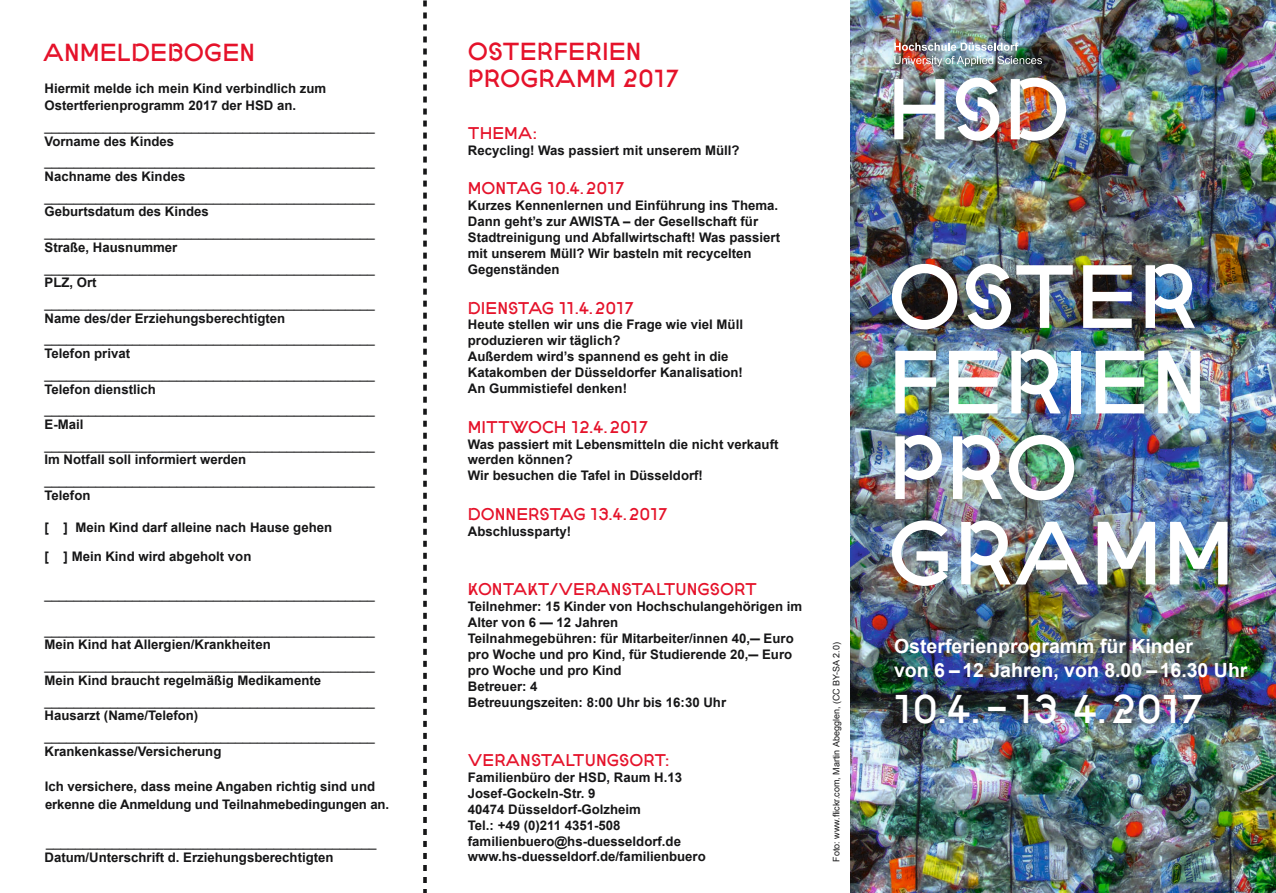
<style>
.page{position:relative;width:1276px;height:893px;background:#fff}
.page>*{position:absolute;margin:0;border:0;box-sizing:border-box;transform-origin:0 0}
.t1{font:87px/85.5px "HSD Sans";color:#fff}
.t2{font:39px "HSD Sans";color:#fff}
.t3{font:24px/27px "HSD Sans";color:#e5122a}
.t4{font:700 19.5px/23.4px "Arial";color:#fff}
.t5{font:16.5px "HSD Sans";color:#e5122a}
.t6{font:700 13.2px/15.9px "Arial";color:#161617}
.t7{font:13.2px "Arial";color:#161617}
.t8{font:9px "Arial";color:#161617}
</style>
<div class="page">
<img style="left:850px;top:0;width:426px;height:893px">
<svg style="left:423px;top:0;width:4px;height:893px"></svg>
<img style="left:894px;top:43px;width:148px;height:23px">
<img style="left:894px;top:78px;width:172px;height:63px">
<h3 class="t3" style="left:43px;top:39px;width:214px">ANMELDEBOGEN</h3>
<p class="t6" style="left:45px;top:79px;width:283px;line-height:17.7px">Hiermit melde ich mein Kind verbindlich zum<br>Ostertferienprogramm 2017 der HSD an.</p>
<p class="t7" style="left:45px;top:118px;width:332px">_____________________________________________</p>
<p class="t6" style="left:45px;top:134px;width:131px">Vorname des Kindes</p>
<p class="t7" style="left:45px;top:153px;width:332px">_____________________________________________</p>
<p class="t6" style="left:45px;top:169px;width:142px">Nachname des Kindes</p>
<p class="t7" style="left:45px;top:188px;width:332px">_____________________________________________</p>
<p class="t6" style="left:45px;top:204px;width:166px">Geburtsdatum des Kindes</p>
<p class="t7" style="left:45px;top:224px;width:332px">_____________________________________________</p>
<p class="t6" style="left:45px;top:240px;width:134px">Straße, Hausnummer</p>
<p class="t7" style="left:45px;top:259px;width:332px">_____________________________________________</p>
<p class="t6" style="left:45px;top:275px;width:54px">PLZ, Ort</p>
<p class="t7" style="left:45px;top:295px;width:332px">_____________________________________________</p>
<p class="t6" style="left:45px;top:311px;width:242px">Name des/der Erziehungsberechtigten</p>
<p class="t7" style="left:45px;top:330px;width:332px">_____________________________________________</p>
<p class="t6" style="left:45px;top:346px;width:87px">Telefon privat</p>
<p class="t7" style="left:45px;top:365px;width:332px">_____________________________________________</p>
<p class="t6" style="left:45px;top:381px;width:113px">Telefon dienstlich</p>
<p class="t7" style="left:45px;top:401px;width:332px">_____________________________________________</p>
<p class="t6" style="left:45px;top:417px;width:40px">E-Mail</p>
<p class="t7" style="left:45px;top:436px;width:332px">_____________________________________________</p>
<p class="t6" style="left:45px;top:452px;width:203px">Im Notfall soll informiert werden</p>
<p class="t7" style="left:45px;top:472px;width:332px">_____________________________________________</p>
<p class="t6" style="left:45px;top:488px;width:47px">Telefon</p>
<p class="t6" style="left:45px;top:514px;width:289px;line-height:28.5px">[ ] Mein Kind darf alleine nach Hause gehen [ ] Mein Kind wird abgeholt von</p>
<p class="t7" style="left:45px;top:586px;width:332px">_____________________________________________</p>
<p class="t7" style="left:45px;top:621px;width:332px">_____________________________________________</p>
<p class="t6" style="left:45px;top:637px;width:228px">Mein Kind hat Allergien/Krankheiten</p>
<p class="t7" style="left:45px;top:657px;width:332px">_____________________________________________</p>
<p class="t6" style="left:45px;top:673px;width:278px">Mein Kind braucht regelmäßig Medikamente</p>
<p class="t7" style="left:45px;top:692px;width:332px">_____________________________________________</p>
<p class="t6" style="left:45px;top:708px;width:155px">Hausarzt (Name/Telefon)</p>
<p class="t7" style="left:45px;top:728px;width:332px">_____________________________________________</p>
<p class="t6" style="left:45px;top:743px;width:178px">Krankenkasse/Versicherung</p>
<p class="t6" style="left:45px;top:778px;width:346px;line-height:17.7px">Ich versichere, dass meine Angaben richtig sind und erkenne die Anmeldung und Teilnahmebedingungen an.</p>
<p class="t7" style="left:46px;top:834px;width:332px">_____________________________________________</p>
<p class="t6" style="left:45px;top:850px;width:290px">Datum/Unterschrift d. Erziehungsberechtigten</p>
<h3 class="t3" style="left:468px;top:39px;width:213px">OSTERFERIEN<br>PROGRAMM 2017</h3>
<p class="t5" style="left:468px;top:124px;width:71px">THEMA:</p>
<p class="t6" style="left:468px;top:143px;width:273px">Recycling! Was passiert mit unserem Müll?</p>
<p class="t5" style="left:468px;top:180px;width:158px">MONTAG 10.4.2017</p>
<p class="t6" style="left:468px;top:198px;width:314px">Kurzes Kennenlernen und Einführung ins Thema.<br>Dann geht’s zur AWISTA – der Gesellschaft für Stadtreinigung und Abfallwirtschaft! Was passiert mit unserem Müll? Wir basteln mit recycelten Gegenständen</p>
<p class="t5" style="left:468px;top:299px;width:167px">DIENSTAG 11.4.2017</p>
<p class="t6" style="left:468px;top:317px;width:277px">Heute stellen wir uns die Frage wie viel Müll produzieren wir täglich?<br>Außerdem wird’s spannend es geht in die Katakomben der Düsseldorfer Kanalisation!<br>An Gummistiefel denken!</p>
<p class="t5" style="left:468px;top:418px;width:182px">MITTWOCH 12.4.2017</p>
<p class="t6" style="left:468px;top:436px;width:312px">Was passiert mit Lebensmitteln die nicht verkauft werden können?<br>Wir besuchen die Tafel in Düsseldorf!</p>
<p class="t5" style="left:468px;top:505px;width:201px">DONNERSTAG 13.4.2017</p>
<p class="t6" style="left:468px;top:524px;width:105px">Abschlussparty!</p>
<p class="t5" style="left:468px;top:581px;width:290px">KONTAKT/VERANSTALTUNGSORT</p>
<p class="t6" style="left:468px;top:599px;width:336px">Teilnehmer: 15 Kinder von Hochschulangehörigen im Alter von 6 — 12 Jahren<br>Teilnahmegebühren: für Mitarbeiter/innen 40,— Euro pro Woche und pro Kind, für Studierende 20,— Euro pro Woche und pro Kind<br>Betreuer: 4<br>Betreuungszeiten: 8:00 Uhr bis 16:30 Uhr</p>
<p class="t5" style="left:468px;top:751px;width:203px">VERANSTALTUNGSORT:</p>
<p class="t6" style="left:468px;top:770px;width:239px">Familienbüro der HSD, Raum H.13<br>Josef-Gockeln-Str. 9<br>40474 Düsseldorf-Golzheim<br>Tel.: +49 (0)211 4351-508 familienbuero@hs-duesseldorf.de www.hs-duesseldorf.de/familienbuero</p>
<p class="t8" style="left:830px;top:861px;width:221px;rotate:-90deg">Foto: www.flickr.com, Martin Abegglen, (CC BY-SA 2.0)</p>
<h1 class="t1" style="left:888px;top:257px;width:348px">OSTER<br>FERIEN<br>PRO<br>GRAMM</h1>
<h3 class="t4" style="left:894px;top:635px;width:355px">Osterferienprogramm für Kinder<br>von 6 –12 Jahren, von 8.00 –16.30 Uhr</h3>
<h2 class="t2" style="left:894px;top:689px;width:310px">10.4.– 13.4.2017</h2>
</div>
